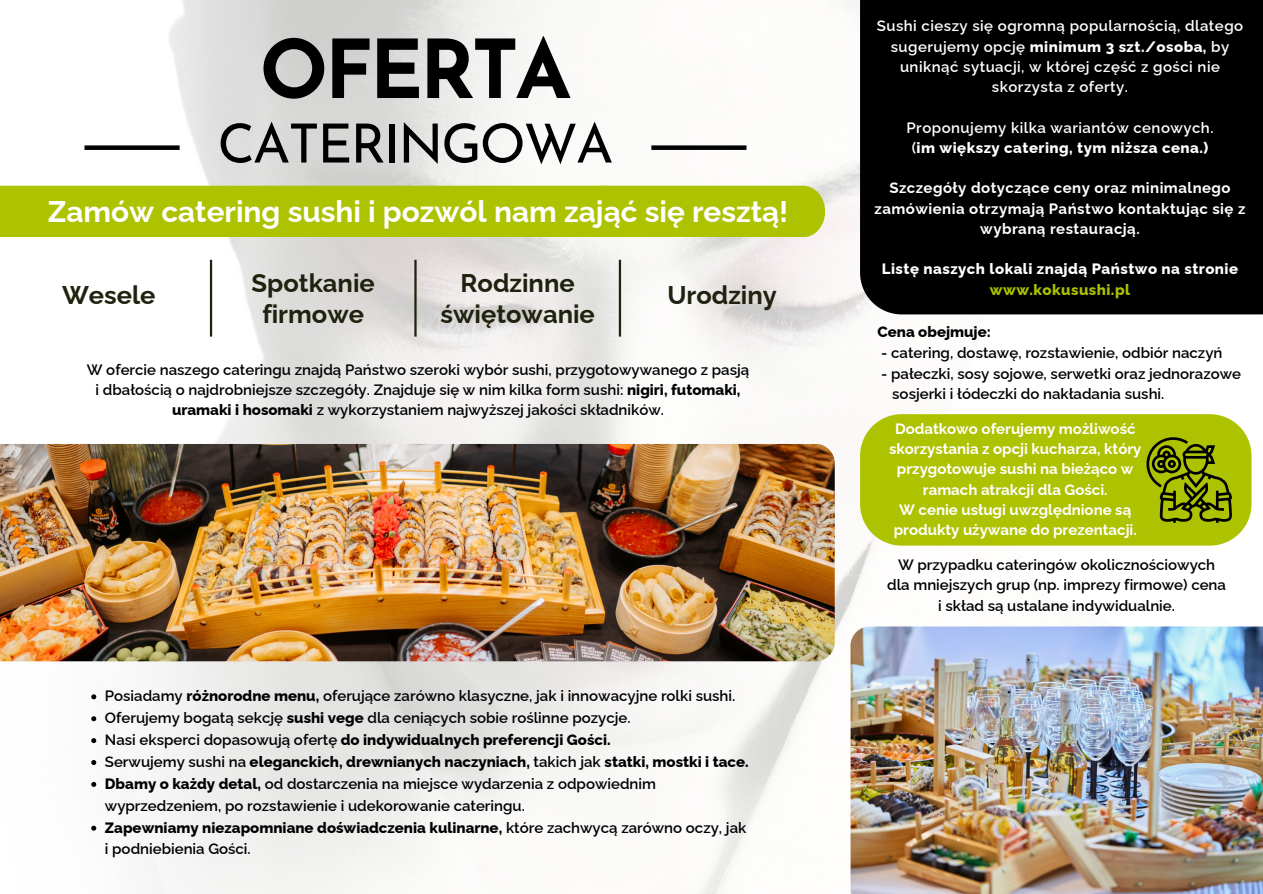
<style>
.page{position:relative;width:1263px;height:894px;background:#fff}
.page>*{position:absolute;margin:0;border:0;box-sizing:border-box;transform-origin:0 0}
.t1{font:700 80.85px "Josefin Sans";letter-spacing:-.045em;color:#000}
.t2{font:53.85px "Josefin Sans";letter-spacing:-.04em;color:#000}
.t3{font:700 29.85px "Raleway";color:#fff}
.t4{font:700 25.5px/30.9px "Raleway";color:#1f220e;text-align:center}
.t5{font:600 15px/20.2px "Raleway";color:#000;text-align:center}
.t6{font:600 15px/20.2px "Raleway";letter-spacing:.03em;color:#fff;text-align:center}
.t7{font:700 15px/20.2px "Raleway";color:#fff;text-align:center}
.t8{font:800 15px "Raleway";color:#000}
.t9{font:700 15px/20.2px "Raleway";letter-spacing:.03em;color:#fff;text-align:center}
.t10{font:800 15px/20.2px "Raleway";letter-spacing:.03em;color:#fff;text-align:center}
.s1{font-weight:800}
.s2{font-weight:600}
.s3{color:#adc200}
</style>
<div class="page">
<img style="left:0;top:0;width:1263px;height:893px">
<div style="left:860px;top:414px;width:391px;height:131px;background:#adc200"></div>
<svg style="left:860px;top:0;width:403px;height:314px;background:#030303"></svg>
<div style="left:0;top:186px;width:825px;height:51px;background:#adc200"></div>
<div style="left:651px;top:145px;width:95px;height:5px;background:#000"></div>
<div style="left:84px;top:145px;width:96px;height:5px;background:#000"></div>
<hr style="left:210px;top:260px;width:2px;height:76px;background:#1f220e">
<hr style="left:414px;top:260px;width:3px;height:76px;background:#1f220e">
<hr style="left:619px;top:260px;width:2px;height:76px;background:#1f220e">
<img style="left:850px;top:626px;width:413px;height:267px">
<img style="left:0;top:444px;width:834px;height:217px">
<svg style="left:1146px;top:437px;width:86px;height:85px;background:#768500"></svg>
<svg style="left:91px;top:694px;width:5px;height:5px"></svg>
<svg style="left:91px;top:716px;width:5px;height:5px"></svg>
<svg style="left:91px;top:738px;width:5px;height:5px"></svg>
<svg style="left:91px;top:759px;width:5px;height:5px"></svg>
<svg style="left:91px;top:781px;width:5px;height:5px"></svg>
<svg style="left:91px;top:825px;width:5px;height:5px"></svg>
<p class="t1" style="left:259px;top:37px;width:314px">OFERTA</p>
<p class="t2" style="left:217px;top:122px;width:398px">CATERINGOWA</p>
<h5 class="t3" style="left:48px;top:194px;width:742px">Zamów catering sushi i pozwól nam zająć się resztą!</h5>
<p class="t4" style="left:62px;top:280px;width:95px">Wesele</p>
<p class="t4" style="left:252px;top:267px;width:125px">Spotkanie firmowe</p>
<p class="t4" style="left:440px;top:267px;width:156px">Rodzinne świętowanie</p>
<h5 class="t4" style="left:667px;top:280px;width:111px">Urodziny</h5>
<p class="t5" style="left:87px;top:359px;width:664px">W ofercie naszego cateringu znajdą Państwo szeroki wybór sushi, przygotowywanego z pasją i dbałością o najdrobniejsze szczegóły. Znajduje się w nim kilka form sushi: <span class="s1">nigiri, futomaki, uramaki i hosomaki</span> z wykorzystaniem najwyższej jakości składników.</p>
<h5 class="t5" style="left:105px;top:685px;width:632px">Posiadamy <span class="s1">różnorodne menu,</span> oferujące zarówno klasyczne, jak i innowacyjne rolki sushi.</h5>
<h5 class="t5" style="left:105px;top:707px;width:527px">Oferujemy bogatą sekcję <span class="s1">sushi vege</span> dla ceniących sobie roślinne pozycje.</h5>
<h5 class="t8" style="left:105px;top:730px;width:507px"><span class="s2">Nasi eksperci dopasowują ofertę</span> do indywidualnych preferencji Gości.</h5>
<p class="t8" style="left:105px;top:752px;width:645px"><span class="s2">Serwujemy sushi na</span> eleganckich, drewnianych naczyniach, <span class="s2">takich jak</span> statki, mostki i tace.</p>
<h5 class="t5" style="left:105px;top:772px;width:553px;line-height:21.9px;text-align:left"><span class="s1">Dbamy o każdy detal,</span> od dostarczenia na miejsce wydarzenia z odpowiednim wyprzedzeniem, po rozstawienie i udekorowanie cateringu.</h5>
<h5 class="t5" style="left:105px;top:816px;width:643px;line-height:21.9px;text-align:left"><span class="s1">Zapewniamy niezapomniane doświadczenia kulinarne,</span> które zachwycą zarówno oczy, jak i podniebienia Gości.</h5>
<h4 class="t6" style="left:877px;top:16px;width:368px">Sushi cieszy się ogromną popularnością, dlatego sugerujemy opcję <span class="s1">minimum 3 szt./osoba,</span> by uniknąć sytuacji, w której część z gości nie skorzysta z oferty.</h4>
<h4 class="t6" style="left:906px;top:117px;width:309px">Proponujemy kilka wariantów cenowych. (<span class="s1">im większy catering, tym niższa cena.)</span></h4>
<h4 class="t9" style="left:875px;top:178px;width:372px">Szczegóły dotyczące ceny oraz minimalnego zamówienia otrzymają Państwo kontaktując się z wybraną restauracją.</h4>
<h4 class="t10" style="left:882px;top:259px;width:358px">Listę naszych lokali znajdą Państwo na stronie <span class="s3">www.kokusushi.pl</span></h4>
<h5 class="t8" style="left:877px;top:323px;width:115px">Cena obejmuje:</h5>
<h5 class="t5" style="left:881px;top:342px;width:343px">- catering, dostawę, rozstawienie, odbiór naczyń</h5>
<h5 class="t5" style="left:881px;top:363px;width:361px">- pałeczki, sosy sojowe, serwetki oraz jednorazowe</h5>
<p class="t5" style="left:892px;top:384px;width:274px">sosjerki i łódeczki do nakładania sushi.</p>
<h1 class="t7" style="left:889px;top:418px;width:254px">Dodatkowo oferujemy możliwość skorzystania z opcji kucharza, który przygotowuje sushi na bieżąco w ramach atrakcji dla Gości.<br>W cenie usługi uwzględnione są produkty używane do prezentacji.</h1>
<h2 class="t5" style="left:887px;top:554px;width:340px">W przypadku cateringów okolicznościowych dla mniejszych grup (np. imprezy firmowe) cena i skład są ustalane indywidualnie.</h2>
</div>
